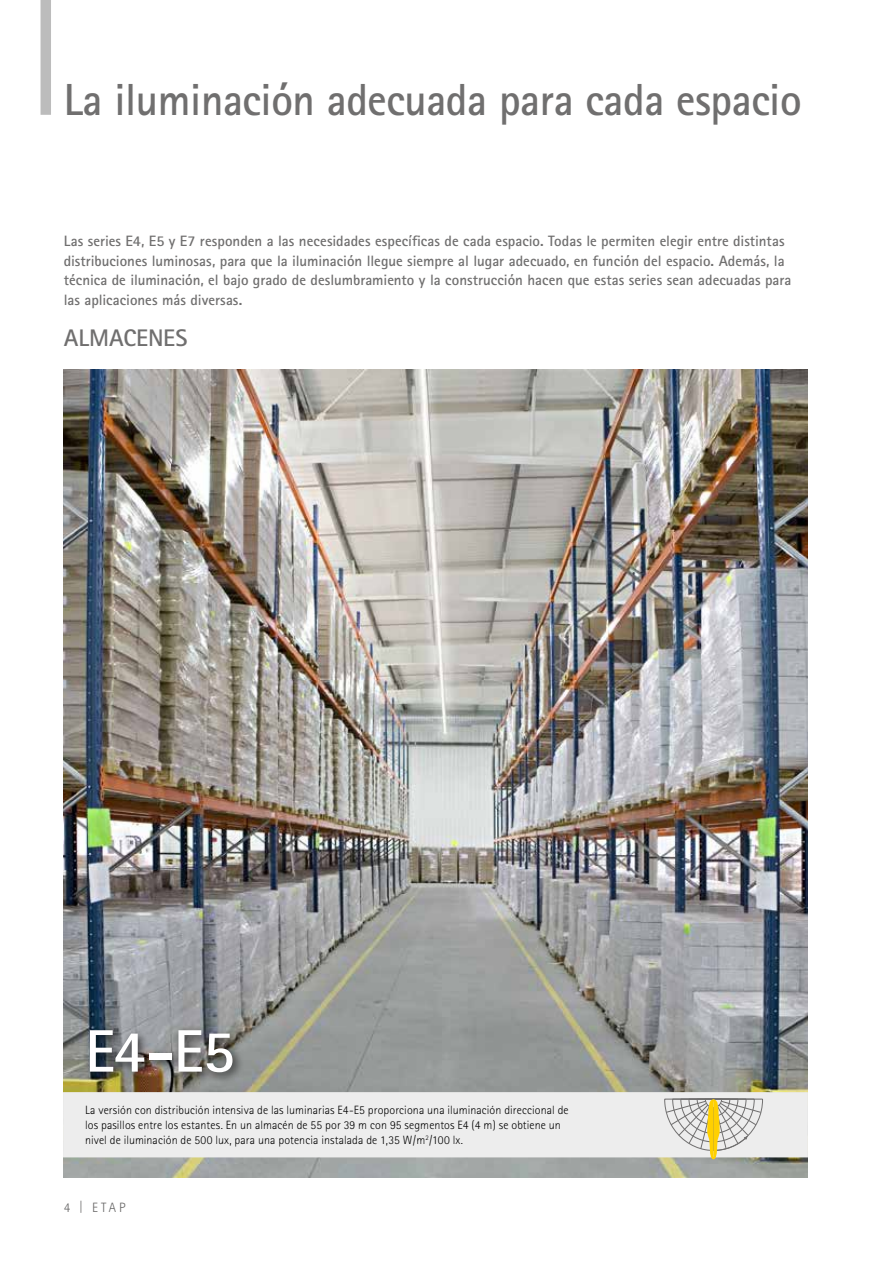
<style>
.page{position:relative;width:893px;height:1263px;background:#fff}
.page>*{position:absolute;margin:0;border:0;box-sizing:border-box;transform-origin:0 0}
.t1{font:700 60px "Rotis Sans Serif";color:#fff}
.t2{font:700 45px "Rotis Sans Serif";letter-spacing:-.01em;color:#706f6f;scale:.96 1}
.t3{font:700 24px "Rotis Sans Serif";color:#706f6f}
.t4{font:700 15px/19.5px "Rotis Sans Serif";color:#706f6f}
.t5{font:300 13.5px "Rotis Sans Serif";color:#646363}
.t6{font:300 12px/15px "Rotis Sans Serif";letter-spacing:.01em;color:#000}
</style>
<div class="page">
<img style="left:64px;top:370px;width:744px;height:808px">
<div style="left:63px;top:1092px;width:745px;height:65px;background:#ededed;border:2px solid #ededed"></div>
<div style="left:41px;top:0;width:10px;height:115px;background:#bcbcbc"></div>
<div style="left:84px;top:1024px;width:160px;height:60px;background:#000;opacity:.75"></div>
<svg style="left:664px;top:1092px;width:99px;height:68px"></svg>
<h2 class="t2" style="left:64px;top:71px;width:770px">La iluminación adecuada para cada espacio</h2>
<p class="t4" style="left:64px;top:231px;width:729px">Las series E4, E5 y E7 responden a las necesidades específicas de cada espacio. Todas le permiten elegir entre distintas distribuciones luminosas, para que la iluminación llegue siempre al lugar adecuado, en función del espacio. Además, la técnica de iluminación, el bajo grado de deslumbramiento y la construcción hacen que estas series sean adecuadas para las aplicaciones más diversas.</p>
<h3 class="t3" style="left:64px;top:323px;width:125px">ALMACENES</h3>
<h1 class="t1" style="left:85px;top:1013px;width:151px">E4-E5</h1>
<p class="t6" style="left:85px;top:1103px;width:485px">La versión con distribución intensiva de las luminarias E4-E5 proporciona una iluminación direccional de los pasillos entre los estantes. En un almacén de 55 por 39 m con 95 segmentos E4 (4 m) se obtiene un nivel de iluminación de 500 lux, para una potencia instalada de 1,35 W/m<sup>2</sup>/100 lx.</p>
<p class="t5" style="left:64px;top:1199px;width:63px">4 | ETAP</p>
</div>
